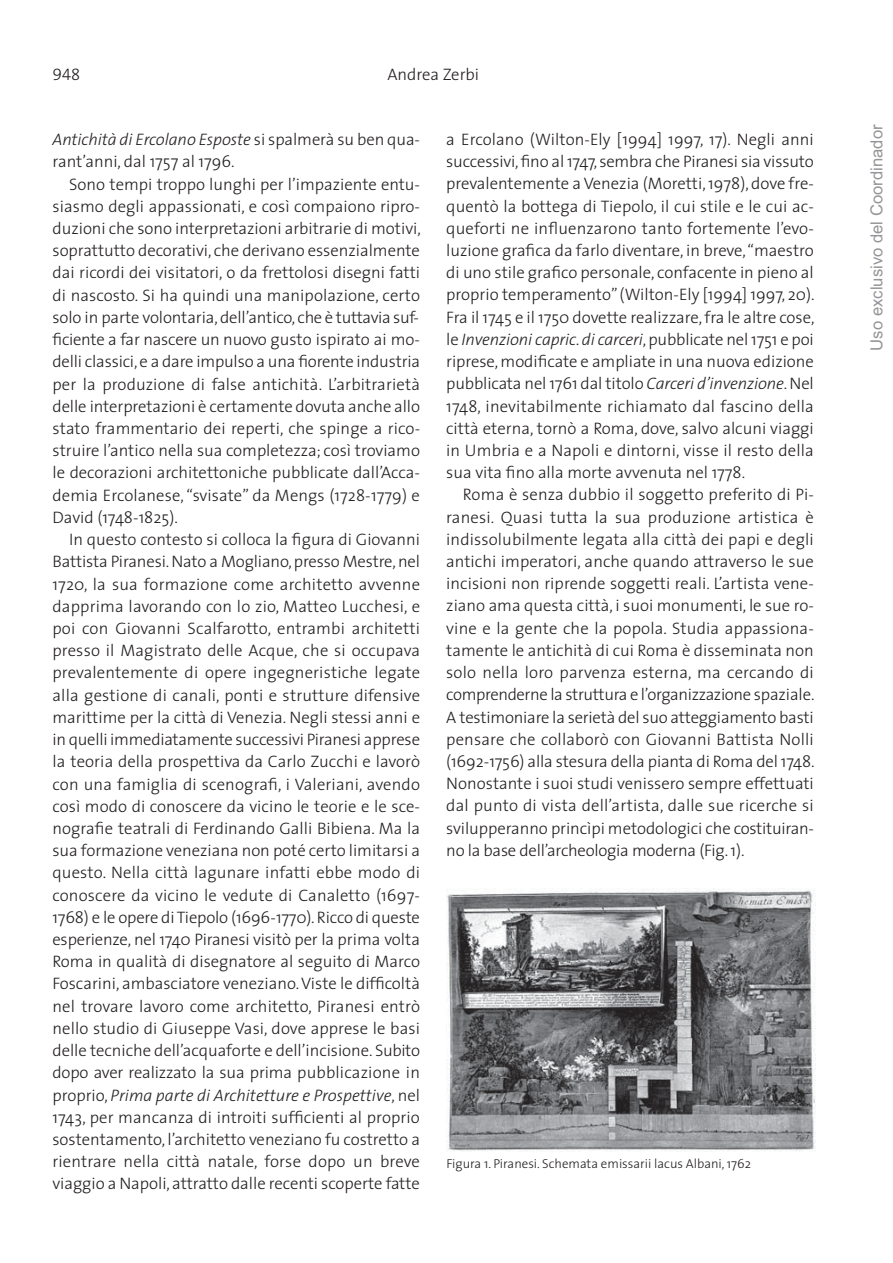
<style>
.page{position:relative;width:893px;height:1263px;background:#fff}
.page>*{position:absolute;margin:0;border:0;box-sizing:border-box;transform-origin:0 0}
.t1{font:300 16.65px/22.2px "The Sans";color:#231f20;text-align:justify}
.t2{font:16.65px "Arial";color:#939598}
.t3{font:16.65px "The Sans Light Caps";color:#231f20}
.t4{font:300 12.9px "The Sans";color:#231f20}
.s1{font-style:italic}
</style>
<div class="page">
<img style="left:446px;top:888px;width:369px;height:264px">
<p class="t3" style="left:53px;top:61px;width:29px">948</p>
<p class="t1" style="left:387px;top:65px;width:93px">Andrea Zerbi</p>
<p class="t1" style="left:53px;top:130px;width:369px"><span class="s1">Antichità di Ercolano Esposte</span> si spalmerà su ben qua - rant’anni, dal 1757 al 1796.</p>
<p class="t1" style="left:53px;top:175px;width:370px;text-indent:17px">Sono tempi troppo lunghi per l’impaziente entu&shy;siasmo degli appassionati, e così compaiono ripro&shy;duzioni che sono interpretazioni arbitrarie di motivi, soprattutto decorativi, che derivano essen zialmente dai ricordi dei visitatori, o da frettolosi disegni fatti di nascosto. Si ha quindi una mani polazione, certo solo in parte volontaria, dell’antico, che è tuttavia suf&shy;ficiente a far nascere un nuovo gusto ispirato ai mo&shy;delli classici, e a dare impulso a una fiorente industria per la produzione di false antichità. L’arbitrarietà delle interpretazioni è certamente dovuta anche allo stato frammentario dei reperti, che spinge a rico&shy;struire l’antico nella sua completezza; così troviamo le decorazioni architettoniche pub blicate dall’Acca&shy;demia Ercolanese, “svisate” da Mengs (1728-1779) e David (1748-1825).</p>
<p class="t1" style="left:52px;top:530px;width:369px;text-indent:17px">In questo contesto si colloca la figura di Giovanni Battista Piranesi. Nato a Mogliano, presso Mestre, nel 1720, la sua formazione come architetto avvenne dapprima lavorando con lo zio, Matteo Lucchesi, e poi con Giovanni Scalfarotto, entrambi architetti presso il Magistrato delle Acque, che si occupava prevalentemente di opere ingegneristiche legate alla gestione di canali, ponti e strutture difensive marittime per la città di Venezia. Negli stessi anni e in quelli immediatamente successivi Piranesi apprese la teoria della prospettiva da Carlo Zucchi e lavorò con una famiglia di scenografi, i Valeriani, avendo così modo di conoscere da vicino le teorie e le sce - nografie teatrali di Ferdinando Galli Bibiena. Ma la sua formazione veneziana non poté certo limitarsi a questo. Nella città lagunare infatti ebbe modo di conoscere da vicino le vedute di Canaletto (1697- 1768) e le opere di Tiepolo (1696-1770). Ricco di ques te esperienze, nel 1740 Piranesi visitò per la prima volta Roma in qualità di disegnatore al seguito di Marco Foscarini, ambasciatore veneziano. Viste le difficoltà nel trovare lavoro come architetto, Piranesi entrò nello studio di Giuseppe Vasi, dove apprese le basi delle tecniche dell’acquaforte e dell’incisione. Subito dopo aver realizzato la sua prima pubblicazione in proprio, <span class="s1">Prima parte di Architetture e Prospettive</span>, nel 1743, per mancanza di introiti sufficienti al proprio sostentamento, l’architetto veneziano fu costretto a rientrare nella città natale, forse dopo un breve viaggio a Napoli, attratto dalle recenti scoperte fatte</p>
<p class="t1" style="left:446px;top:130px;width:370px">a Ercolano (Wilton-Ely [1994] 1997, 17). Negli anni successivi, fino al 1747, sembra che Piranesi sia vissuto prevalentemente a Venezia (Moretti, 1978), dove fre - quentò la bottega di Tiepolo, il cui stile e le cui ac - que forti ne influenzarono tanto fortemente l’evo - luzione grafica da farlo diventare, in breve, “maestro di uno stile grafico personale, confacente in pieno al proprio temperamento” (Wilton-Ely [1994] 1997, 20).<br>Fra il 1745 e il 1750 dovette realizzare, fra le altre cose, le <span class="s1">Invenzioni capric. di carceri</span>, pubblicate nel 1751 e poi riprese, modificate e ampliate in una nuova edizione pubblicata nel 1761 dal titolo <span class="s1">Carceri d’invenzione</span>. Nel 1748, inevitabilmente richiamato dal fascino della città eterna, tornò a Roma, dove, salvo alcuni viaggi in Umbria e a Napoli e dintorni, visse il resto della sua vita fino alla morte avvenuta nel 1778.</p>
<p class="t1" style="left:446px;top:485px;width:370px;text-indent:17px">Roma è senza dubbio il soggetto preferito di Pi - ranesi. Quasi tutta la sua produzione artistica è indissolubilmente legata alla città dei papi e degli antichi imperatori, anche quando attraverso le sue incisioni non riprende soggetti reali. L’artista ve ne - ziano ama questa città, i suoi monumenti, le sue ro - vine e la gente che la popola. Studia appas siona - tamente le antichità di cui Roma è disseminata non solo nella loro parvenza esterna, ma cercando di comprenderne la struttura e l’organizzazione spaziale.<br>A testimoniare la serietà del suo atteggiamento basti pensare che collaborò con Giovanni Battista Nolli (1692-1756) alla stesura della pianta di Roma del 1748.<br>Nonostante i suoi studi venissero sempre effettuati dal punto di vista dell’artista, dalle sue ricerche si svilupperanno princìpi metodologici che costi tui ran - no la base dell’archeologia moderna (Fig. 1).</p>
<p class="t4" style="left:446px;top:1158px;width:306px">Figura 1. Piranesi. Schemata emissarii lacus Albani, 1762</p>
<p class="t2" style="left:867px;top:351px;width:228px;rotate:-90deg">Uso exclusivo del Coordinador</p>
</div>
